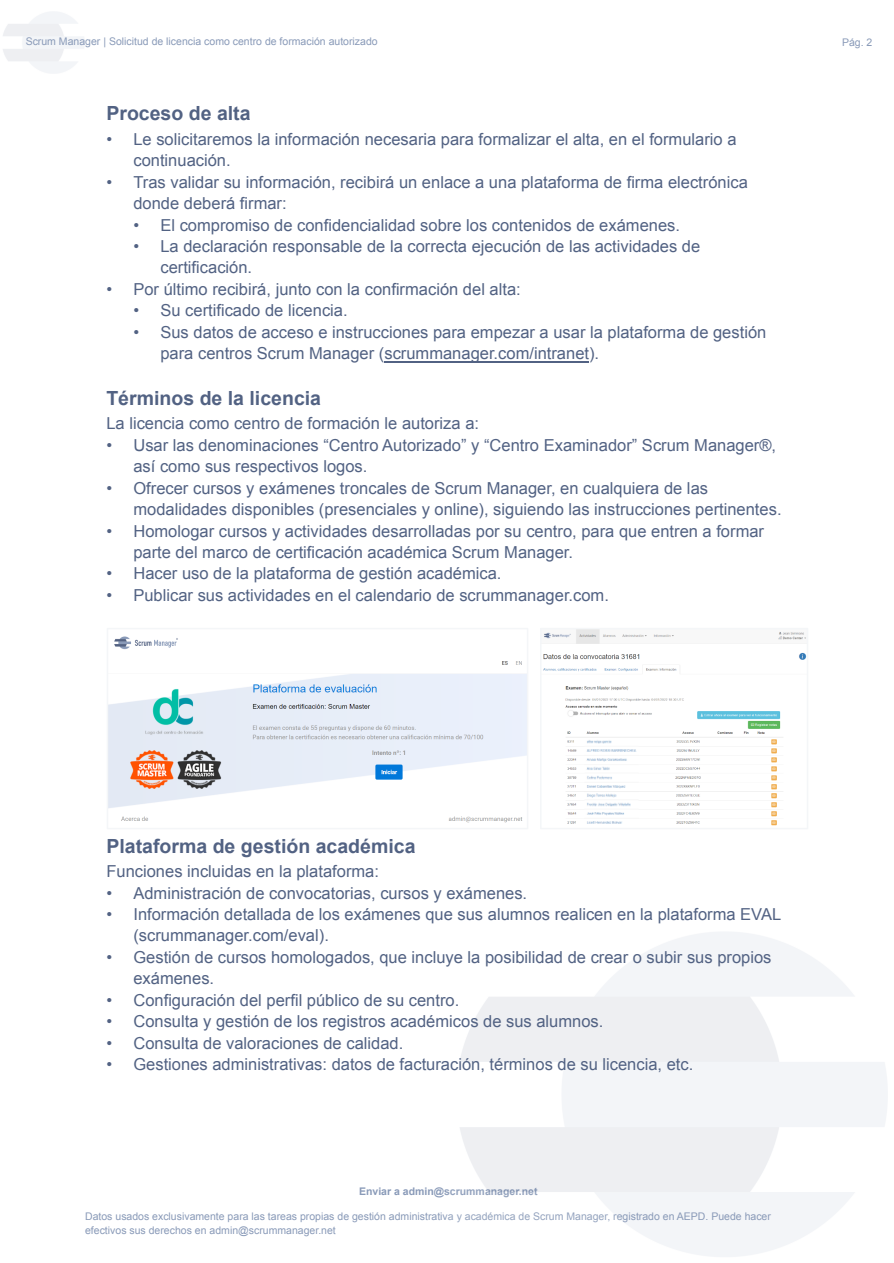
<style>
.page{position:relative;width:894px;height:1263px;background:#fff}
.page>*{position:absolute;margin:0;border:0;box-sizing:border-box;transform-origin:0 0}
.t1{font:700 19.5px "Arial";color:#526283}
.t2{font:16.5px/21.5px "Arial";color:#526283}
.t3{font:10.5px/13.6px "Arial";color:#899ab8}
.t4{font:700 10.5px "Arial";color:#899ab8}
</style>
<div class="page">
<hr style="left:384px;top:361px;width:205px;height:1px;background:#526283">
<img style="left:110px;top:636px;width:415px;height:187px">
<div style="left:107px;top:628px;width:421px;height:201px;border:2px solid #f4f6f8"></div>
<img style="left:543px;top:631px;width:262px;height:195px">
<div style="left:540px;top:628px;width:268px;height:201px;border:2px solid #f4f6f8"></div>
<p class="t3" style="left:26px;top:36px;width:353px">Scrum Manager | Solicitud de licencia como centro de formación autorizado</p>
<p class="t3" style="left:841px;top:37px;width:32px">Pág. 2</p>
<p class="t1" style="left:106px;top:106px;width:146px">Proceso de alta</p>
<p class="t2" style="left:133px;top:130px;width:604px;text-indent:-27px">• Le solicitaremos la información necesaria para formalizar el alta, en el formulario a continuación.</p>
<p class="t2" style="left:133px;top:173px;width:615px;text-indent:-27px">• Tras validar su información, recibirá un enlace a una plataforma de firma electrónica donde deberá firmar:</p>
<p class="t2" style="left:133px;top:216px;width:548px">• El compromiso de confidencialidad sobre los contenidos de exámenes.</p>
<p class="t2" style="left:160px;top:237px;width:541px;text-indent:-27px">• La declaración responsable de la correcta ejecución de las actividades de certificación.</p>
<p class="t2" style="left:106px;top:280px;width:416px">• Por último recibirá, junto con la confirmación del alta:</p>
<p class="t2" style="left:133px;top:301px;width:216px">• Su certificado de licencia.</p>
<p class="t2" style="left:160px;top:323px;width:607px;text-indent:-27px">• Sus datos de acceso e instrucciones para empezar a usar la plataforma de gestión para centros Scrum Manager (scrummanager.com/intranet).</p>
<p class="t1" style="left:106px;top:391px;width:216px">Términos de la licencia</p>
<p class="t2" style="left:106px;top:414px;width:374px">La licencia como centro de formación le autoriza a:</p>
<p class="t2" style="left:133px;top:436px;width:644px;text-indent:-27px">• Usar las denominaciones “Centro Autorizado” y “Centro Examinador” Scrum Manager®, así como sus respectivos logos.</p>
<p class="t2" style="left:133px;top:479px;width:649px;text-indent:-27px">• Ofrecer cursos y exámenes troncales de Scrum Manager, en cualquiera de las modalidades disponibles (presenciales y online), siguiendo las instrucciones pertinentes.</p>
<p class="t2" style="left:133px;top:521px;width:632px;text-indent:-27px">• Homologar cursos y actividades desarrolladas por su centro, para que entren a formar parte del marco de certificación académica Scrum Manager.</p>
<p class="t2" style="left:106px;top:564px;width:396px">• Hacer uso de la plataforma de gestión académica.</p>
<p class="t2" style="left:106px;top:586px;width:504px">• Publicar sus actividades en el calendario de scrummanager.com.</p>
<p class="t1" style="left:106px;top:838px;width:310px">Plataforma de gestión académica</p>
<p class="t2" style="left:106px;top:862px;width:274px">Funciones incluidas en la plataforma:</p>
<p class="t2" style="left:106px;top:883px;width:422px">• Administración de convocatorias, cursos y exámenes.</p>
<p class="t2" style="left:133px;top:905px;width:649px;text-indent:-27px">• Información detallada de los exámenes que sus alumnos realicen en la plataforma EVAL (scrummanager.com/eval).</p>
<p class="t2" style="left:133px;top:948px;width:639px;text-indent:-27px">• Gestión de cursos homologados, que incluye la posibilidad de crear o subir sus propios exámenes.</p>
<p class="t2" style="left:106px;top:991px;width:354px">• Configuración del perfil público de su centro.</p>
<p class="t2" style="left:106px;top:1012px;width:498px">• Consulta y gestión de los registros académicos de sus alumnos.</p>
<p class="t2" style="left:106px;top:1034px;width:298px">• Consulta de valoraciones de calidad.</p>
<p class="t2" style="left:106px;top:1055px;width:588px">• Gestiones administrativas: datos de facturación, términos de su licencia, etc.</p>
<p class="t4" style="left:359px;top:1187px;width:180px">Enviar a admin@scrummanager.net</p>
<p class="t3" style="left:85px;top:1210px;width:687px">Datos usados exclusivamente para las tareas propias de gestión administrativa y académica de Scrum Manager, registrado en AEPD. Puede hacer efectivos sus derechos en admin@scrummanager.net</p>
</div>
